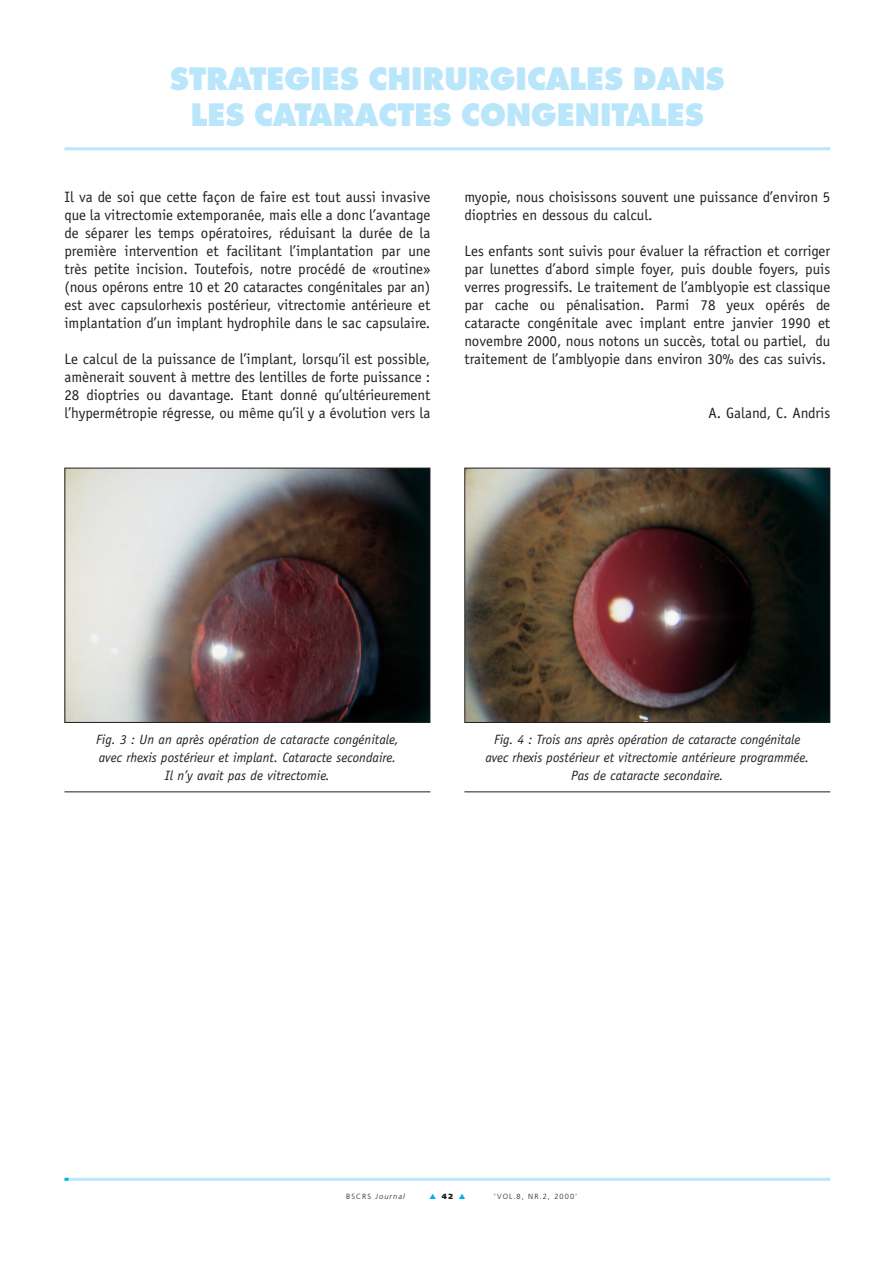
<style>
.page{position:relative;width:893px;height:1263px;background:#fff}
.page>*{position:absolute;margin:0;border:0;box-sizing:border-box;transform-origin:0 0}
.t1{font:800 30px/36px "Futura";color:#bae6fb;text-align:center;scale:.96 1}
.t2{font:15px/18px "Officina Sans";color:#231f20;text-align:justify}
.t3{font:italic 13.5px/18px "Officina Sans";color:#231f20;text-align:center}
.t4{font:300 7.5px "Frutiger";letter-spacing:.14em;color:#231f20}
.t5{font:italic 300 7.5px "Frutiger";letter-spacing:.14em;color:#231f20}
.t6{font:900 7.5px "Frutiger";color:#231f20}
.s1{font-style:normal}
.s2{color:#00aeef}
</style>
<div class="page">
<svg style="left:64px;top:1178px;width:5px;height:3px"></svg>
<hr style="left:69px;top:1178px;width:761px;height:3px;background:#bae6fb">
<hr style="left:64px;top:147px;width:766px;height:3px;background:#bae6fb">
<img style="left:66px;top:470px;width:362px;height:251px">
<div style="left:64px;top:468px;width:366px;height:255px;border:1px solid #231f20"></div>
<hr style="left:64px;top:792px;width:366px;height:1px;background:#231f20">
<img style="left:466px;top:470px;width:362px;height:251px">
<div style="left:464px;top:468px;width:366px;height:255px;border:1px solid #231f20"></div>
<hr style="left:464px;top:792px;width:366px;height:1px;background:#231f20">
<h1 class="t1" style="left:170px;top:63px;width:579px">STRATEGIES CHIRURGICALES DANS<br>LES CATARACTES CONGENITALES</h1>
<p class="t2" style="left:64px;top:189px;width:367px">Il va de soi que cette façon de faire est tout aussi invasive que la vitrectomie extemporanée, mais elle a donc l’avantage de séparer les temps opératoires, réduisant la durée de la première intervention et facilitant l’implantation par une très petite incision. Toutefois, notre procédé de «routine» (nous opérons entre 10 et 20 cataractes congénitales par an) est avec capsulorhexis postérieur, vitrectomie antérieure et implantation d’un implant hydrophile dans le sac capsulaire.</p>
<p class="t2" style="left:64px;top:351px;width:367px">Le calcul de la puissance de l’implant, lorsqu’il est possible, amènerait souvent à mettre des lentilles de forte puissance :<br>28 dioptries ou davantage. Etant donné qu’ultérieurement l’hypermétropie régresse, ou même qu’il y a évolution vers la</p>
<p class="t2" style="left:464px;top:189px;width:367px">myopie, nous choisissons souvent une puissance d’environ 5 dioptries en dessous du calcul.</p>
<p class="t2" style="left:464px;top:243px;width:367px">Les enfants sont suivis pour évaluer la réfraction et corriger par lunettes d’abord simple foyer, puis double foyers, puis verres progressifs. Le traitement de l’amblyopie est classique par cache ou pénalisation. Parmi 78 yeux opérés de cataracte congénitale avec implant entre janvier 1990 et novembre 2000, nous notons un succès, total ou partiel, du traitement de l’amblyopie dans environ 30% des cas suivis.</p>
<p class="t2" style="left:708px;top:405px;width:123px">A. Galand, C. Andris</p>
<p class="t3" style="left:96px;top:732px;width:304px">Fig. 3 : Un an après opération de cataracte congénitale, avec rhexis postérieur et implant. Cataracte secondaire.<br>Il n’y avait pas de vitrectomie.</p>
<p class="t3" style="left:485px;top:732px;width:325px">Fig. 4 : Trois ans après opération de cataracte congénitale avec rhexis postérieur et vitrectomie antérieure programmée.<br>Pas de cataracte secondaire.</p>
<p class="t5" style="left:346px;top:1194px;width:60px"><span class="s1">BSCRS</span> Journal</p>
<p class="t6" style="left:429px;top:1194px;width:38px"><span class="s2">▲</span> 42 <span class="s2">▲</span></p>
<p class="t4" style="left:494px;top:1194px;width:85px">‘VOL.8, NR.2, 2000’</p>
</div>
